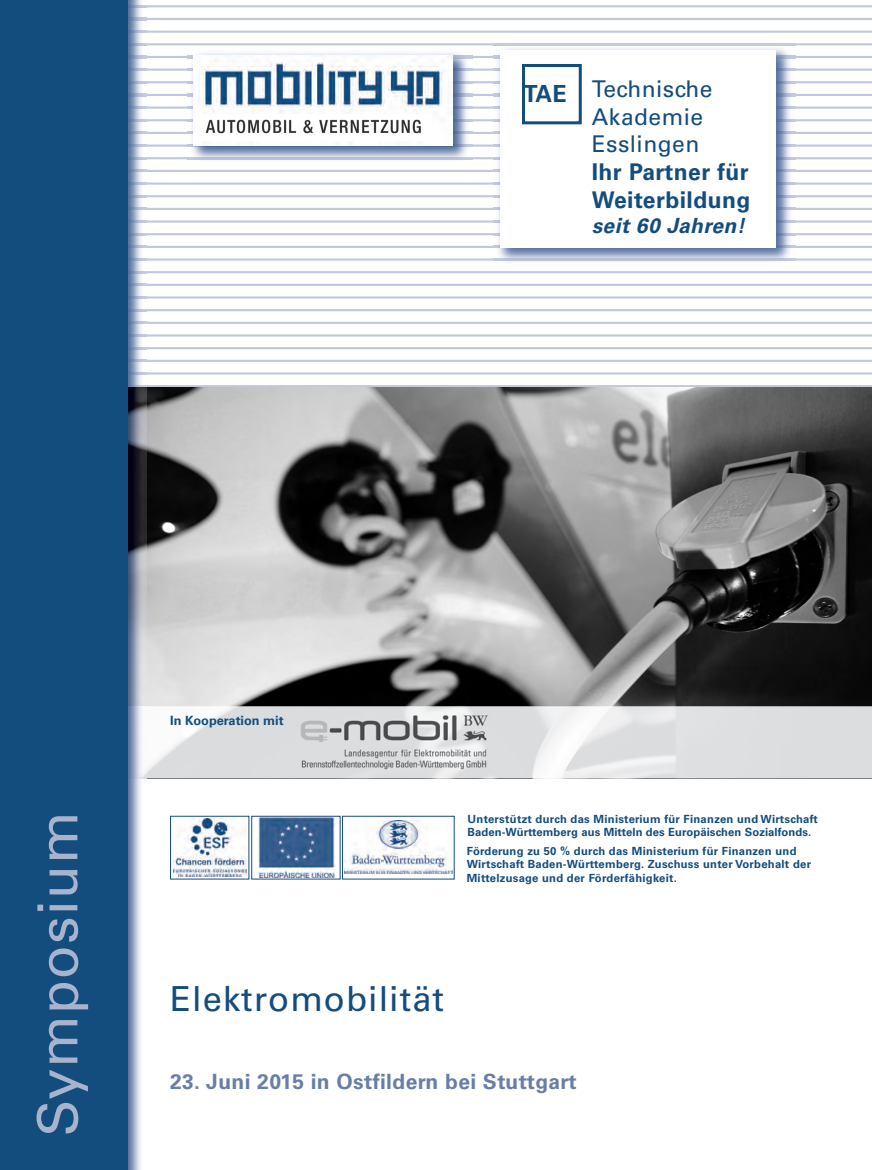
<style>
.page{position:relative;width:872px;height:1170px;background:#fff}
.page>*{position:absolute;margin:0;border:0;box-sizing:border-box;transform-origin:0 0}
.t1{font:55.5px "Univers LT";letter-spacing:.02em;color:#a8b3cd}
.t2{font:34.5px "Univers LT";letter-spacing:.03em;color:#134d7e}
.t3{font:23.1px/27.6px "Univers LT";letter-spacing:.02em;color:#134d7e}
.t4{font:700 23.1px/27.6px "Univers LT";letter-spacing:.02em;color:#134d7e}
.t5{font:700 21px "Univers LT";letter-spacing:.02em;color:#677ea6}
.t6{font:italic 700 20.85px "Univers LT";letter-spacing:.025em;color:#134d7e}
.t7{font:700 12.75px "Univers LT";color:#134d7e}
.t8{font:700 11.25px/13.5px "Univers LT";letter-spacing:.025em;color:#134d7e}
.s1{font-weight:700;font-size:23.55px}
</style>
<div class="page">
<hr style="left:126px;top:5px;width:746px;height:2px;background:#c1c8db">
<hr style="left:126px;top:18px;width:746px;height:2px;background:#c1c8db">
<hr style="left:126px;top:31px;width:746px;height:2px;background:#c1c8db">
<hr style="left:126px;top:43px;width:746px;height:2px;background:#c1c8db">
<hr style="left:126px;top:56px;width:746px;height:2px;background:#c1c8db">
<hr style="left:126px;top:69px;width:746px;height:2px;background:#c1c8db">
<hr style="left:126px;top:81px;width:746px;height:2px;background:#c1c8db">
<hr style="left:126px;top:94px;width:746px;height:2px;background:#c1c8db">
<hr style="left:126px;top:106px;width:746px;height:3px;background:#c1c8db">
<hr style="left:126px;top:119px;width:746px;height:2px;background:#c1c8db">
<hr style="left:126px;top:132px;width:746px;height:2px;background:#c1c8db">
<hr style="left:126px;top:144px;width:746px;height:3px;background:#c1c8db">
<hr style="left:126px;top:157px;width:746px;height:2px;background:#c1c8db">
<hr style="left:126px;top:170px;width:746px;height:2px;background:#c1c8db">
<hr style="left:126px;top:182px;width:746px;height:3px;background:#c1c8db">
<hr style="left:126px;top:195px;width:746px;height:2px;background:#c1c8db">
<hr style="left:126px;top:208px;width:746px;height:2px;background:#c1c8db">
<hr style="left:126px;top:220px;width:746px;height:2px;background:#c1c8db">
<hr style="left:126px;top:233px;width:746px;height:2px;background:#c1c8db">
<hr style="left:126px;top:246px;width:746px;height:2px;background:#c1c8db">
<hr style="left:126px;top:258px;width:746px;height:2px;background:#c1c8db">
<hr style="left:126px;top:271px;width:746px;height:2px;background:#c1c8db">
<hr style="left:126px;top:284px;width:746px;height:2px;background:#c1c8db">
<hr style="left:126px;top:296px;width:746px;height:2px;background:#c1c8db">
<hr style="left:126px;top:309px;width:746px;height:2px;background:#c1c8db">
<hr style="left:126px;top:322px;width:746px;height:2px;background:#c1c8db">
<hr style="left:126px;top:334px;width:746px;height:2px;background:#c1c8db">
<hr style="left:126px;top:347px;width:746px;height:2px;background:#c1c8db">
<hr style="left:126px;top:360px;width:746px;height:2px;background:#c1c8db">
<hr style="left:126px;top:372px;width:746px;height:2px;background:#c1c8db">
<hr style="left:126px;top:385px;width:746px;height:2px;background:#c1c8db">
<img style="left:146px;top:387px;width:726px;height:319px">
<img style="left:128px;top:0;width:18px;height:385px">
<img style="left:128px;top:5px;width:18px;height:2px">
<img style="left:128px;top:18px;width:18px;height:2px">
<img style="left:128px;top:31px;width:18px;height:2px">
<img style="left:128px;top:43px;width:18px;height:2px">
<img style="left:128px;top:56px;width:18px;height:2px">
<img style="left:128px;top:69px;width:18px;height:2px">
<img style="left:128px;top:81px;width:18px;height:2px">
<img style="left:128px;top:94px;width:18px;height:2px">
<img style="left:128px;top:106px;width:18px;height:3px">
<img style="left:128px;top:119px;width:18px;height:2px">
<img style="left:128px;top:132px;width:18px;height:2px">
<img style="left:128px;top:144px;width:18px;height:3px">
<img style="left:128px;top:157px;width:18px;height:2px">
<img style="left:128px;top:170px;width:18px;height:2px">
<img style="left:128px;top:182px;width:18px;height:3px">
<img style="left:128px;top:195px;width:18px;height:2px">
<img style="left:128px;top:208px;width:18px;height:2px">
<img style="left:128px;top:220px;width:18px;height:2px">
<img style="left:128px;top:233px;width:18px;height:2px">
<img style="left:128px;top:246px;width:18px;height:2px">
<img style="left:128px;top:258px;width:18px;height:2px">
<img style="left:128px;top:271px;width:18px;height:2px">
<img style="left:128px;top:284px;width:18px;height:2px">
<img style="left:128px;top:296px;width:18px;height:2px">
<img style="left:128px;top:309px;width:18px;height:2px">
<img style="left:128px;top:322px;width:18px;height:2px">
<img style="left:128px;top:334px;width:18px;height:2px">
<img style="left:128px;top:347px;width:18px;height:2px">
<img style="left:128px;top:360px;width:18px;height:2px">
<img style="left:128px;top:372px;width:18px;height:2px">
<img style="left:128px;top:385px;width:12px;height:2px">
<img style="left:128px;top:779px;width:13px;height:390px">
<img style="left:128px;top:387px;width:18px;height:352px">
<img style="left:128px;top:706px;width:1px;height:72px">
<svg style="left:128px;top:739px;width:744px;height:40px;background:#dcdddf"></svg>
<div style="left:0;top:0;width:128px;height:1169px;background:#134d7e"></div>
<img style="left:187px;top:53px;width:285px;height:107px">
<img style="left:187px;top:56px;width:285px;height:2px">
<img style="left:187px;top:69px;width:285px;height:2px">
<img style="left:187px;top:81px;width:285px;height:2px">
<img style="left:187px;top:94px;width:285px;height:2px">
<img style="left:187px;top:106px;width:285px;height:3px">
<img style="left:187px;top:119px;width:285px;height:2px">
<img style="left:187px;top:132px;width:285px;height:2px">
<img style="left:187px;top:144px;width:285px;height:3px">
<img style="left:187px;top:157px;width:285px;height:2px">
<img style="left:194px;top:55px;width:259px;height:91px">
<img style="left:297px;top:712px;width:194px;height:59px">
<img style="left:494px;top:45px;width:301px;height:217px">
<img style="left:494px;top:56px;width:301px;height:2px">
<img style="left:494px;top:69px;width:301px;height:2px">
<img style="left:494px;top:81px;width:301px;height:2px">
<img style="left:494px;top:94px;width:301px;height:2px">
<img style="left:494px;top:106px;width:301px;height:3px">
<img style="left:494px;top:119px;width:301px;height:2px">
<img style="left:494px;top:132px;width:301px;height:2px">
<img style="left:494px;top:144px;width:301px;height:3px">
<img style="left:494px;top:157px;width:301px;height:2px">
<img style="left:494px;top:170px;width:301px;height:2px">
<img style="left:494px;top:182px;width:301px;height:3px">
<img style="left:494px;top:195px;width:301px;height:2px">
<img style="left:494px;top:208px;width:301px;height:2px">
<img style="left:494px;top:220px;width:301px;height:2px">
<img style="left:494px;top:233px;width:301px;height:2px">
<img style="left:494px;top:246px;width:301px;height:2px">
<img style="left:494px;top:258px;width:301px;height:2px">
<div style="left:500px;top:50px;width:276px;height:197px;background:#fff"></div>
<div style="left:522px;top:64px;width:60px;height:60px;border:3px solid #134d7e"></div>
<img style="left:258px;top:817px;width:76px;height:60px">
<div style="left:251px;top:815px;width:89px;height:64px;border:1px solid #134d7e"></div>
<img style="left:344px;top:820px;width:108px;height:53px">
<div style="left:342px;top:815px;width:112px;height:64px;border:1px solid #134d7e"></div>
<img style="left:173px;top:818px;width:73px;height:58px">
<div style="left:170px;top:815px;width:79px;height:64px;border:1px solid #134d7e"></div>
<img style="left:200px;top:115px;width:232px;height:26px">
<h3 class="t3" style="left:592px;top:77px;width:122px;text-indent:-68px"><span class="s1">TAE</span> Technische<br>Akademie<br>Esslingen</h3>
<h3 class="t4" style="left:592px;top:160px;width:160px">Ihr Partner für<br>Weiterbildung</h3>
<h3 class="t6" style="left:591px;top:217px;width:155px">seit 60 Jahren!</h3>
<h1 class="t1" style="left:37px;top:1136px;width:327px;rotate:-90deg">Symposium</h1>
<p class="t7" style="left:170px;top:715px;width:115px">In Kooperation mit</p>
<p class="t8" style="left:467px;top:813px;width:352px">Unterstützt durch das Ministerium für Finanzen und Wirtschaft<br>Baden-Württemberg aus Mitteln des Europäischen Sozialfonds.</p>
<p class="t8" style="left:467px;top:844px;width:346px">Förderung zu 50 % durch das Ministerium für Finanzen und<br>Wirtschaft Baden-Württemberg. Zuschuss unter Vorbehalt der<br>Mittelzusage und der Förderfähigkeit.</p>
<h2 class="t2" style="left:170px;top:985px;width:275px">Elektromobilität</h2>
<h3 class="t5" style="left:170px;top:1073px;width:408px">23. Juni 2015 in Ostfildern bei Stuttgart</h3>
</div>
